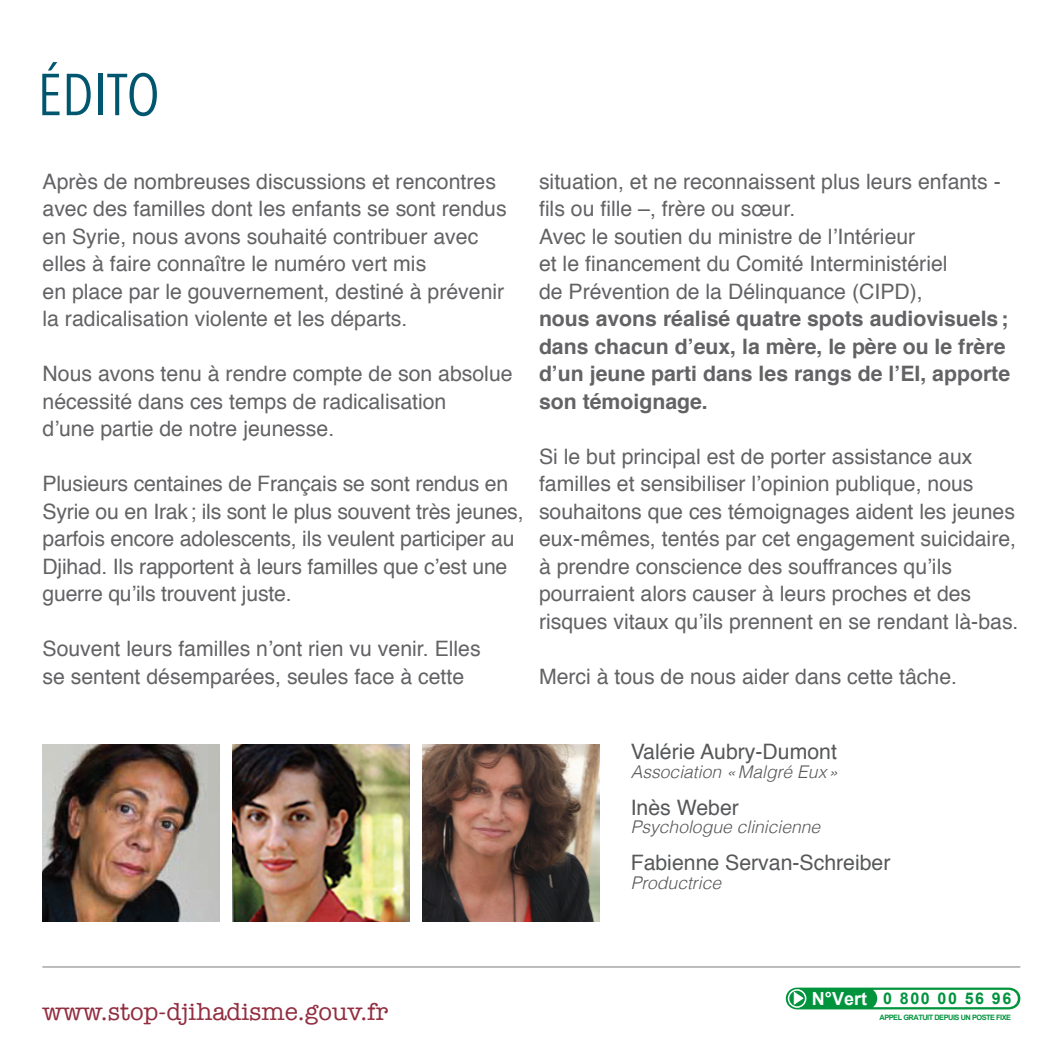
<style>
.page{position:relative;width:1063px;height:1063px;background:#fff}
.page>*{position:absolute;margin:0;border:0;box-sizing:border-box;transform-origin:0 0}
.t1{font:58.5px "Avenir Next Condensed";color:#00566f}
.t2{font:25px "American Typewriter";color:#922e40}
.t3{font:21.25px/27.5px "Helvetica";color:#636366}
.t4{font:700 21.25px/27.5px "Helvetica";color:#636366}
.t5{font:21.25px "Helvetica";color:#57585a}
.t6{font:italic 300 17.5px "Helvetica";color:#57585a}
.t7{font:700 16px "Arial";letter-spacing:.1em;color:#00943d}
.t8{font:700 7.5px "Arial";letter-spacing:-.065em;color:#00943d}
.s1{font-size:18px;color:#fff}
</style>
<div class="page">
<img style="left:232px;top:744px;width:178px;height:177px">
<img style="left:43px;top:744px;width:177px;height:177px">
<img style="left:422px;top:744px;width:178px;height:177px">
<hr style="left:42px;top:966px;width:978px;height:2px;background:#939598">
<svg style="left:784px;top:986px;width:239px;height:25px"></svg>
<svg style="left:786px;top:988px;width:234px;height:21px"></svg>
<h1 class="t1" style="left:38px;top:45px;width:124px">ÉDITO</h1>
<p class="t3" style="left:43px;top:168px;width:466px">Après de nombreuses discussions et rencontres avec des familles dont les enfants se sont rendus en Syrie, nous avons souhaité contribuer avec elles à faire connaître le numéro vert mis<br>en place par le gouvernement, destiné à prévenir la radicalisation violente et les départs.</p>
<p class="t3" style="left:43px;top:361px;width:472px">Nous avons tenu à rendre compte de son absolue nécessité dans ces temps de radicalisation<br>d’une partie de notre jeunesse.</p>
<p class="t3" style="left:43px;top:471px;width:483px">Plusieurs centaines de Français se sont rendus en Syrie ou en Irak; ils sont le plus souvent très jeunes, parfois encore adolescents, ils veulent participer au Djihad. Ils rapportent à leurs familles que c’est une guerre qu’ils trouvent juste.</p>
<p class="t3" style="left:43px;top:636px;width:440px">Souvent leurs familles n’ont rien vu venir. Elles se sentent désemparées, seules face à cette</p>
<p class="t3" style="left:539px;top:168px;width:463px">situation, et ne reconnaissent plus leurs enfants - fils ou fille –, frère ou sœur.<br>Avec le soutien du ministre de l’Intérieur<br>et le financement du Comité Interministériel<br>de Prévention de la Délinquance (CIPD),</p>
<p class="t4" style="left:539px;top:305px;width:473px">nous avons réalisé quatre spots audiovisuels; dans chacun d’eux, la mère, le père ou le frère d’un jeune parti dans les rangs de l’EI, apporte son témoignage.</p>
<p class="t3" style="left:539px;top:443px;width:481px">Si le but principal est de porter assistance aux familles et sensibiliser l’opinion publique, nous souhaitons que ces témoignages aident les jeunes eux-mêmes, tentés par cet engagement suicidaire, à prendre conscience des souffrances qu’ils pourraient alors causer à leurs proches et des risques vitaux qu’ils prennent en se rendant là-bas.</p>
<p class="t3" style="left:539px;top:663px;width:420px">Merci à tous de nous aider dans cette tâche.</p>
<p class="t5" style="left:631px;top:735px;width:208px">Valérie Aubry-Dumont</p>
<p class="t6" style="left:631px;top:757px;width:209px">Association «Malgré Eux»</p>
<p class="t5" style="left:631px;top:791px;width:110px">Inès Weber</p>
<p class="t6" style="left:631px;top:812px;width:191px">Psychologue clinicienne</p>
<p class="t5" style="left:631px;top:846px;width:261px">Fabienne Servan-Schreiber</p>
<p class="t6" style="left:631px;top:867px;width:92px">Productrice</p>
<p class="t2" style="left:42px;top:993px;width:347px">www.stop-djihadisme.gouv.fr</p>
<p class="t7" style="left:812px;top:988px;width:201px"><span class="s1">N°Vert</span> 0 800 00 56 96</p>
<p class="t8" style="left:880px;top:1013px;width:133px">APPEL GRATUIT DEPUIS UN POSTE FIXE</p>
</div>
